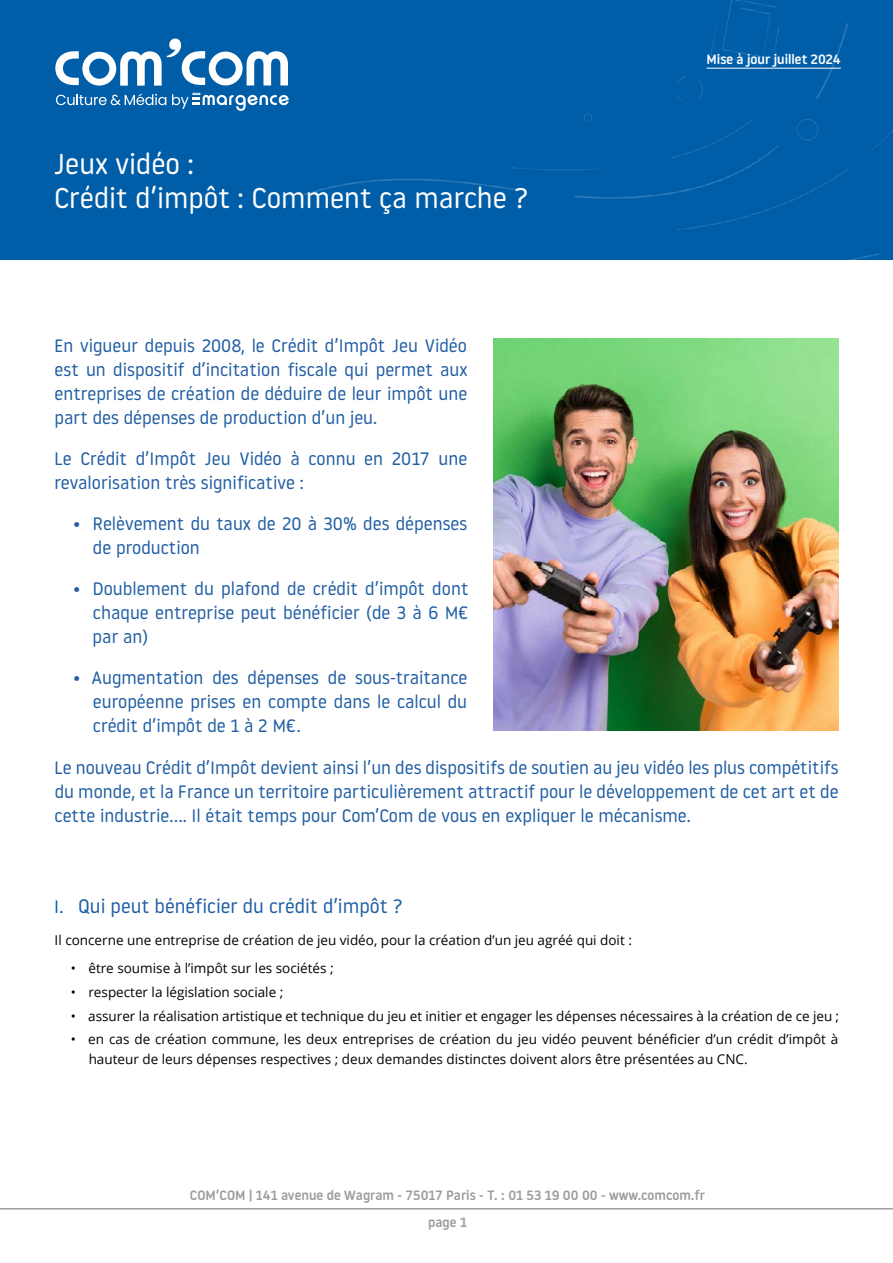
<style>
.page{position:relative;width:893px;height:1263px;background:#fff}
.page>*{position:absolute;margin:0;border:0;box-sizing:border-box;transform-origin:0 0}
.t1{font:28.5px/34.2px "Roway Round";color:#fff}
.t2{font:19.5px "Roway Round";color:#215ea3}
.t3{font:18px/24px "Roway Round";color:#215ea3;text-align:justify}
.t4{font:13.5px/19.5px "Open Sans";color:#020203}
.t5{font:500 13.5px/26.8px "Roway Round";color:#9d9d9d;text-align:center}
.t6{font:500 13.5px "Roway Round";color:#fff}
.s1{font-size:18px;color:#005ea9}
</style>
<div class="page">
<div style="left:0;top:0;width:893px;height:259px;background:#005ea9"></div>
<hr style="left:0;top:1208px;width:893px;height:1px;background:#9d9d9d">
<svg style="left:56px;top:94px;width:110px;height:11px"></svg>
<svg style="left:172px;top:93px;width:117px;height:18px"></svg>
<svg style="left:55px;top:38px;width:233px;height:48px"></svg>
<hr style="left:707px;top:68px;width:134px;height:1px;background:#fff">
<img style="left:493px;top:338px;width:346px;height:393px">
<h1 class="t1" style="left:54px;top:146px;width:476px">Jeux vidéo :<br>Crédit d’impôt : Comment ça marche ?</h1>
<p class="t3" style="left:54px;top:333px;width:415px">En vigueur depuis 2008, le Crédit d’Impôt Jeu Vidéo est un dispositif d’incitation fiscale qui permet aux entreprises de création de déduire de leur impôt une part des dépenses de production d’un jeu.</p>
<p class="t3" style="left:54px;top:446px;width:415px">Le Crédit d’Impôt Jeu Vidéo à connu en 2017 une revalorisation très significative :</p>
<p class="t3" style="left:93px;top:511px;width:376px;text-indent:-20px">• Relèvement du taux de 20 à 30% des dépenses de production</p>
<p class="t3" style="left:93px;top:576px;width:378px;text-indent:-19px">• Doublement du plafond de crédit d’impôt dont chaque entreprise peut bénéficier (de 3 à 6 M€ par an)</p>
<p class="t3" style="left:93px;top:665px;width:376px;text-indent:-20px">• Augmentation des dépenses de sous-traitance européenne prises en compte dans le calcul du crédit d’impôt de 1 à 2 M€.</p>
<p class="t6" style="left:707px;top:50px;width:136px">Mise à jour juillet 2024</p>
<p class="t3" style="left:54px;top:755px;width:786px">Le nouveau Crédit d’Impôt devient ainsi l’un des dispositifs de soutien au jeu vidéo les plus compétitifs du monde, et la France un territoire particulièrement attractif pour le développement de cet art et de cette industrie…. Il était temps pour Com’Com de vous en expliquer le mécanisme.</p>
<p class="t2" style="left:54px;top:892px;width:350px"><span class="s1">I.</span> Qui peut bénéficier du crédit d’impôt ?</p>
<p class="t4" style="left:55px;top:930px;width:579px">Il concerne une entreprise de création de jeu vidéo, pour la création d’un jeu agréé qui doit :</p>
<p class="t4" style="left:71px;top:958px;width:264px">• être soumise à l’impôt sur les sociétés ;</p>
<p class="t4" style="left:71px;top:982px;width:214px">• respecter la législation sociale ;</p>
<p class="t4" style="left:71px;top:1006px;width:770px">• assurer la réalisation artistique et technique du jeu et initier et engager les dépenses nécessaires à la création de ce jeu ;</p>
<p class="t4" style="left:89px;top:1029px;width:751px;text-indent:-18px">• en cas de création commune, les deux entreprises de création du jeu vidéo peuvent bénéficier d’un crédit d’impôt à hauteur de leurs dépenses respectives ; deux demandes distinctes doivent alors être présentées au CNC.</p>
<p class="t5" style="left:190px;top:1181px;width:517px">COM’COM | 141 avenue de Wagram - 75017 Paris - T. : 01 53 19 00 00 - www.comcom.fr page 1</p>
</div>
